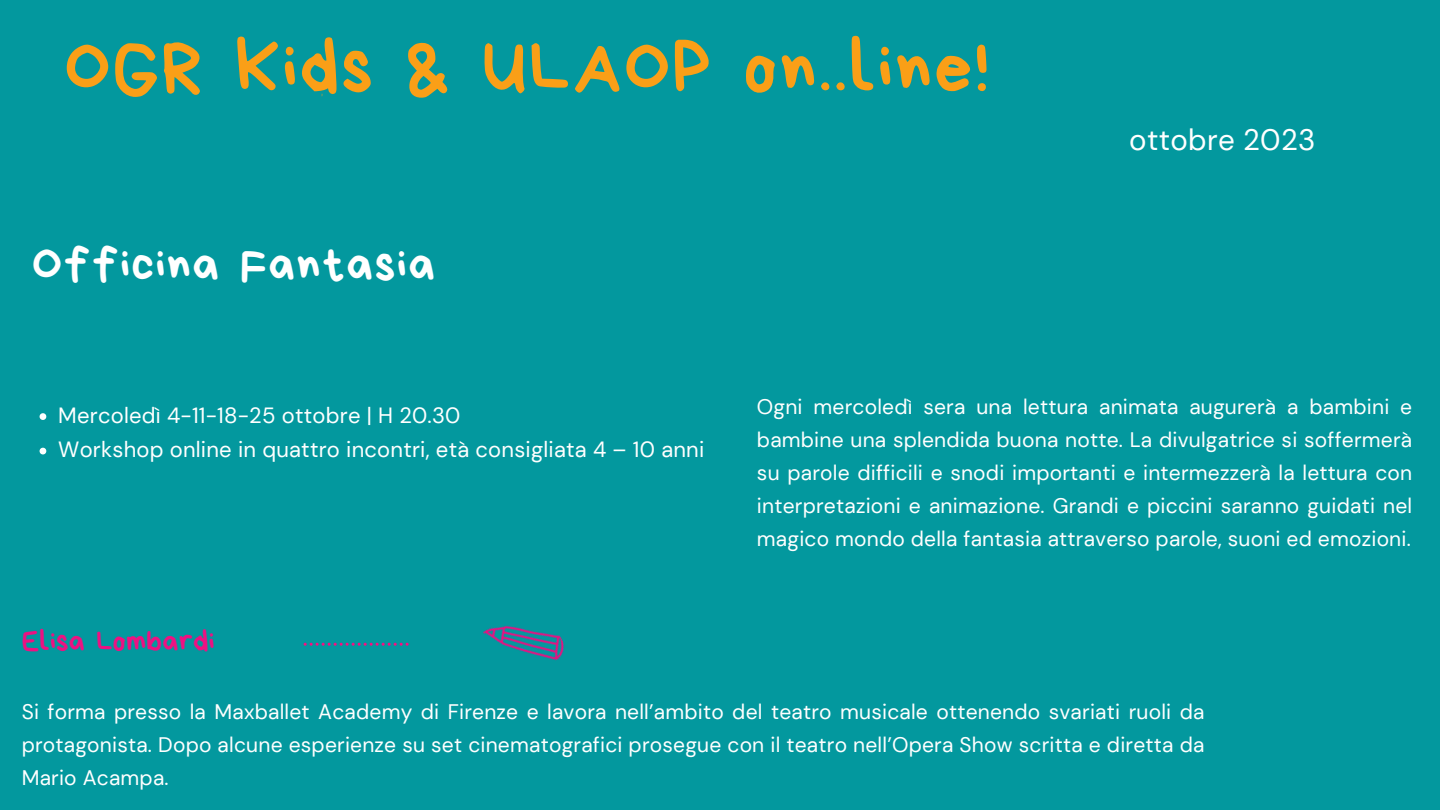
<style>
.page{position:relative;width:1440px;height:810px;background:#03989e}
.page>*{position:absolute;margin:0;border:0;box-sizing:border-box;transform-origin:0 0}
.t1{font:75px "Bryndan Write";letter-spacing:.035em;color:#fa9f17}
.t2{font:49px "Bryndan Write";letter-spacing:.035em;color:#fff}
.t3{font:29.5px "Bryndan Write";letter-spacing:.01em;color:#ed1182}
.t4{font:29.5px "DM Sans";letter-spacing:.01em;color:#fff}
.t5{font:22px "DM Sans";letter-spacing:.01em;color:#fff}
.t6{font:21px/33px "DM Sans";letter-spacing:.01em;color:#fff;text-align:justify}
</style>
<div class="page">
<svg style="left:40px;top:413px;width:6px;height:7px"></svg>
<svg style="left:40px;top:448px;width:6px;height:6px"></svg>
<svg style="left:304px;top:643px;width:105px;height:3px"></svg>
<img style="left:483px;top:625px;width:81px;height:36px">
<p class="t1" style="left:65px;top:30px;width:926px">OGR Kids &amp; ULAOP on..line!</p>
<p class="t2" style="left:32px;top:239px;width:404px">Officina Fantasia</p>
<p class="t4" style="left:1129px;top:121px;width:188px">ottobre 2023</p>
<p class="t5" style="left:58px;top:401px;width:404px">Mercoledì 4-11-18-25 ottobre | H 20.30</p>
<p class="t5" style="left:58px;top:436px;width:648px">Workshop online in quattro incontri, età consigliata 4 – 10 anni</p>
<p class="t3" style="left:22px;top:627px;width:194px">Elisa Lombardi</p>
<p class="t6" style="left:757px;top:391px;width:657px">Ogni mercoledì sera una lettura animata augurerà a bambini e bambine una splendida buona notte. La divulgatrice si soffermerà su parole difficili e snodi importanti e intermezzerà la lettura con interpretazioni e animazione. Grandi e piccini saranno guidati nel magico mondo della fantasia attraverso parole, suoni ed emozioni.</p>
<p class="t6" style="left:22px;top:696px;width:1184px">Si forma presso la Maxballet Academy di Firenze e lavora nell’ambito del teatro musicale ottenendo svariati ruoli da protagonista. Dopo alcune esperienze su set cinematografici prosegue con il teatro nell’Opera Show scritta e diretta da Mario Acampa.</p>
</div>
